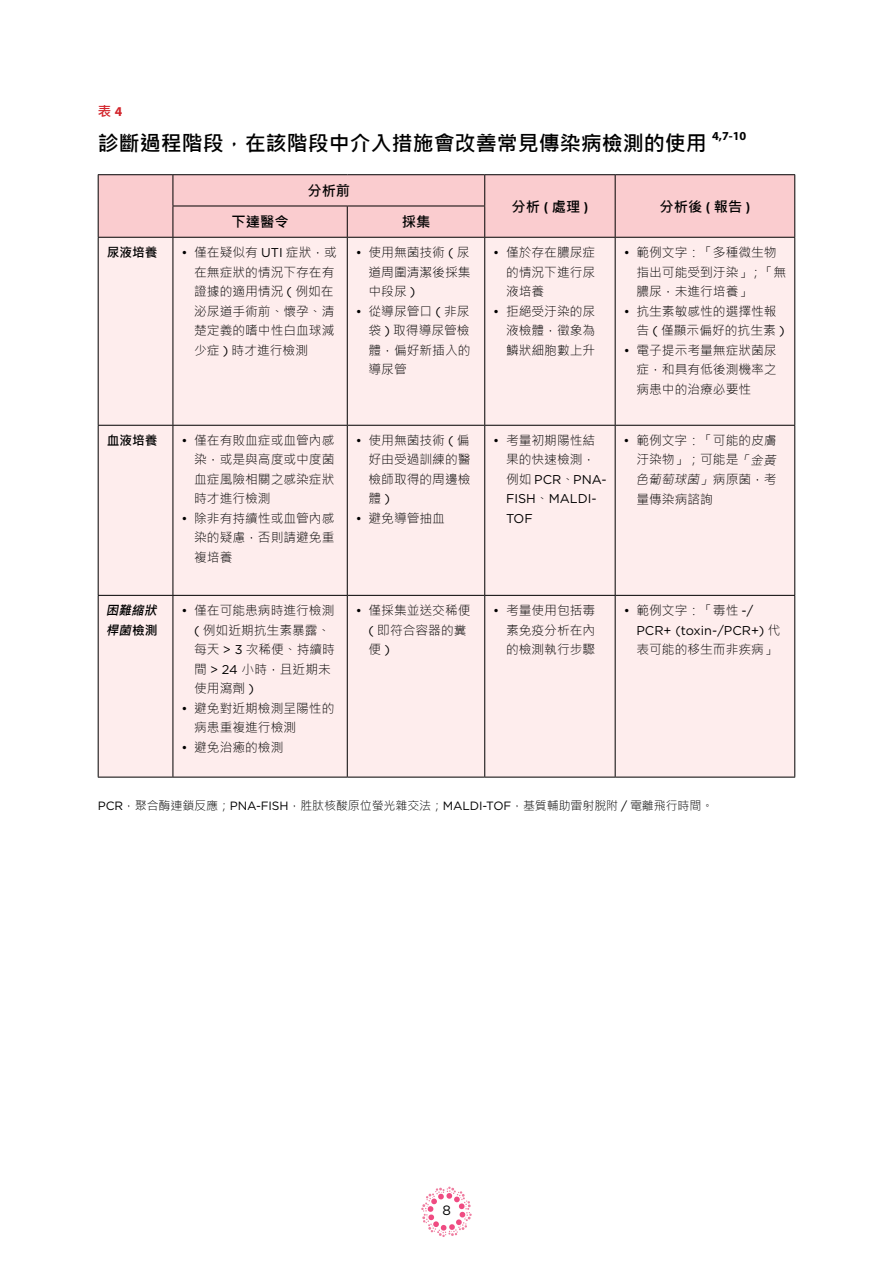
<style>
.page{position:relative;width:893px;height:1263px;background:#fff}
.page>*{position:absolute;margin:0;border:0;box-sizing:border-box;transform-origin:0 0}
.t1{font:700 21px "Microsoft Jheng Hei";color:#000}
.t2{font:700 14.25px "Microsoft Jheng Hei";color:#000}
.t3{font:700 13.5px "Microsoft Jheng Hei";color:#d2232a}
.t4{font:13.5px "Gotham";color:#000}
.t5{font:300 12.75px/19.5px "Microsoft Jheng Hei";color:#000;text-align:justify}
.t6{font:12.75px/19.5px "Gotham";color:#000}
.t7{font:700 12.75px "Microsoft Jheng Hei";color:#000}
.t8{font:italic 700 12.75px/19.5px "Microsoft Jheng Hei";color:#000}
.t9{font:700 12.3px "Myriad Pro";color:#000}
.t10{font:300 12px "Microsoft Jheng Hei";letter-spacing:-.01em;color:#000}
.s1{font-family:"Myriad Pro"}
.s2{font-family:"Gotham";font-weight:400}
.s3{font-style:normal}
.s4{font-family:"Microsoft Jheng Hei";font-weight:300}
.s5{font-style:italic}
</style>
<div class="page">
<svg style="left:421px;top:1186px;width:51px;height:51px"></svg>
<div style="left:99px;top:175px;width:695px;height:62px;background:#facccf"></div>
<div style="left:99px;top:238px;width:695px;height:539px;background:#feeded"></div>
<hr style="left:98px;top:238px;width:1px;height:187px;background:#000">
<hr style="left:98px;top:426px;width:1px;height:169px;background:#000">
<hr style="left:98px;top:596px;width:1px;height:181px;background:#000">
<hr style="left:173px;top:238px;width:1px;height:187px;background:#000">
<hr style="left:347px;top:238px;width:1px;height:187px;background:#000">
<hr style="left:485px;top:237px;width:130px;height:1px;background:#000">
<hr style="left:484px;top:238px;width:1px;height:187px;background:#000">
<hr style="left:615px;top:237px;width:180px;height:1px;background:#000">
<hr style="left:615px;top:238px;width:1px;height:187px;background:#000">
<hr style="left:794px;top:238px;width:1px;height:187px;background:#000">
<hr style="left:173px;top:426px;width:1px;height:169px;background:#000">
<hr style="left:347px;top:426px;width:1px;height:169px;background:#000">
<hr style="left:484px;top:426px;width:1px;height:169px;background:#000">
<hr style="left:615px;top:426px;width:1px;height:169px;background:#000">
<hr style="left:794px;top:426px;width:1px;height:169px;background:#000">
<hr style="left:173px;top:596px;width:1px;height:181px;background:#000">
<hr style="left:347px;top:596px;width:1px;height:181px;background:#000">
<hr style="left:98px;top:425px;width:75px;height:1px;background:#000">
<hr style="left:98px;top:595px;width:75px;height:1px;background:#000">
<hr style="left:98px;top:777px;width:75px;height:1px;background:#000">
<hr style="left:173px;top:425px;width:174px;height:1px;background:#000">
<hr style="left:347px;top:425px;width:138px;height:1px;background:#000">
<hr style="left:485px;top:425px;width:130px;height:1px;background:#000">
<hr style="left:615px;top:425px;width:180px;height:1px;background:#000">
<hr style="left:173px;top:595px;width:174px;height:1px;background:#000">
<hr style="left:347px;top:595px;width:138px;height:1px;background:#000">
<hr style="left:173px;top:777px;width:174px;height:1px;background:#000">
<hr style="left:347px;top:777px;width:138px;height:1px;background:#000">
<hr style="left:98px;top:174px;width:75px;height:1px;background:#000">
<hr style="left:98px;top:175px;width:1px;height:31px;background:#000">
<hr style="left:98px;top:206px;width:1px;height:31px;background:#000">
<hr style="left:173px;top:174px;width:174px;height:1px;background:#000">
<hr style="left:173px;top:175px;width:1px;height:31px;background:#000">
<hr style="left:347px;top:174px;width:138px;height:1px;background:#000">
<hr style="left:485px;top:174px;width:130px;height:1px;background:#000">
<hr style="left:484px;top:175px;width:1px;height:31px;background:#000">
<hr style="left:615px;top:174px;width:180px;height:1px;background:#000">
<hr style="left:615px;top:175px;width:1px;height:31px;background:#000">
<hr style="left:794px;top:175px;width:1px;height:31px;background:#000">
<hr style="left:615px;top:206px;width:1px;height:31px;background:#000">
<hr style="left:794px;top:206px;width:1px;height:31px;background:#000">
<hr style="left:98px;top:237px;width:75px;height:1px;background:#000">
<hr style="left:173px;top:206px;width:174px;height:1px;background:#000">
<hr style="left:173px;top:206px;width:1px;height:31px;background:#000">
<hr style="left:173px;top:237px;width:174px;height:1px;background:#000">
<hr style="left:347px;top:206px;width:138px;height:1px;background:#000">
<hr style="left:347px;top:206px;width:1px;height:31px;background:#000">
<hr style="left:484px;top:206px;width:1px;height:31px;background:#000">
<hr style="left:347px;top:237px;width:138px;height:1px;background:#000">
<hr style="left:484px;top:596px;width:1px;height:181px;background:#000">
<hr style="left:485px;top:595px;width:130px;height:1px;background:#000">
<hr style="left:615px;top:595px;width:180px;height:1px;background:#000">
<hr style="left:615px;top:596px;width:1px;height:181px;background:#000">
<hr style="left:794px;top:596px;width:1px;height:181px;background:#000">
<hr style="left:485px;top:777px;width:130px;height:1px;background:#000">
<hr style="left:615px;top:777px;width:180px;height:1px;background:#000">
<p class="t3" style="left:98px;top:102px;width:26px">表<span class="s1">4</span></p>
<h1 class="t1" style="left:98px;top:130px;width:611px">診斷過程階段，在該階段中介入措施會改善常見傳染病檢測的使用</h1>
<p class="t9" style="left:712px;top:128px;width:36px">4,7-10</p>
<p class="t2" style="left:307px;top:182px;width:44px">分析前</p>
<p class="t2" style="left:512px;top:197px;width:78px">分析<span class="s1">(</span>處理<span class="s1">)</span></p>
<p class="t2" style="left:659px;top:197px;width:92px">分析後 <span class="s1">(</span> 報告 <span class="s1">)</span></p>
<p class="t2" style="left:232px;top:213px;width:58px">下達醫令</p>
<p class="t2" style="left:402px;top:213px;width:30px">採集</p>
<p class="t7" style="left:107px;top:244px;width:52px">尿液培養</p>
<p class="t5" style="left:194px;top:243px;width:144px;text-align:left;text-indent:-13px"><span class="s2">•</span> 僅在疑似有 <span class="s2">UTI</span> 症狀，或在無症狀的情況下存在有證據的適用情況 <span class="s2">(</span> 例如在泌尿道手術前、懷孕、清楚定義的嗜中性白血球減少症 <span class="s2">)</span> 時才進行檢測</p>
<p class="t5" style="left:368px;top:243px;width:103px;text-indent:-13px"><span class="s2">•</span> 使用無菌技術 <span class="s2">(</span> 尿道周圍清潔後採集中段尿 <span class="s2">)</span></p>
<p class="t5" style="left:636px;top:243px;width:151px;text-align:left;text-indent:-13px"><span class="s2">•</span> 範例文字：「多種微生物指出可能受到汙染」；「無膿尿，未進行培養」</p>
<p class="t5" style="left:636px;top:301px;width:150px;text-indent:-13px"><span class="s2">•</span> 抗生素敏感性的選擇性報告 <span class="s2">(</span> 僅顯示偏好的抗生素 <span class="s2">)</span></p>
<p class="t5" style="left:636px;top:340px;width:142px;text-indent:-13px"><span class="s2">•</span> 電子提示考量無症狀菌尿症，和具有低後測機率之病患中的治療必要性</p>
<p class="t5" style="left:506px;top:243px;width:91px;text-indent:-13px"><span class="s2">•</span> 僅於存在膿尿症的情況下進行尿液培養</p>
<p class="t5" style="left:506px;top:301px;width:91px;text-indent:-13px"><span class="s2">•</span> 拒絕受汙染的尿液檢體，徵象為鱗狀細胞數上升</p>
<p class="t5" style="left:368px;top:301px;width:103px;text-indent:-13px"><span class="s2">•</span> 從導尿管口 <span class="s2">(</span> 非尿袋 <span class="s2">)</span> 取得導尿管檢體，偏好新插入的導尿管</p>
<p class="t7" style="left:107px;top:432px;width:52px">血液培養</p>
<p class="t5" style="left:194px;top:430px;width:142px;text-indent:-13px"><span class="s2">•</span> 僅在有敗血症或血管內感染，或是與高度或中度菌血症風險相關之感染症狀時才進行檢測</p>
<p class="t5" style="left:194px;top:508px;width:142px;text-indent:-13px"><span class="s2">•</span> 除非有持續性或血管內感染的疑慮，否則請避免重複培養</p>
<p class="t8" style="left:106px;top:601px;width:55px">困難縮狀桿菌<span class="s3">檢測</span></p>
<p class="t5" style="left:194px;top:601px;width:142px;text-align:left;text-indent:-13px"><span class="s2">•</span> 僅在可能患病時進行檢測<span class="s2">(</span> 例如近期抗生素暴露、每天 <span class="s2">&gt; 3</span> 次稀便、持續時間 <span class="s2">&gt; 24</span> 小時，且近期未使用瀉劑 <span class="s2">)</span></p>
<p class="t5" style="left:194px;top:698px;width:142px;text-indent:-13px"><span class="s2">•</span> 避免對近期檢測呈陽性的病患重複進行檢測</p>
<p class="t5" style="left:181px;top:737px;width:103px"><span class="s2">•</span> 避免治癒的檢測</p>
<p class="t5" style="left:368px;top:430px;width:103px;text-indent:-13px"><span class="s2">•</span> 使用無菌技術 <span class="s2">(</span> 偏好由受過訓練的醫檢師取得的周邊檢體<span class="s2">)</span></p>
<p class="t5" style="left:356px;top:508px;width:91px"><span class="s2">•</span> 避免導管抽血</p>
<p class="t5" style="left:493px;top:430px;width:103px;text-align:right"><span class="s2">•</span> 考量初期陽性結果的快速檢測，</p>
<p class="t6" style="left:506px;top:469px;width:102px"><span class="s4">例如</span> PCR<span class="s4">、</span>PNA-<br>FISH<span class="s4">、</span>MALDI-<br>TOF</p>
<p class="t5" style="left:636px;top:430px;width:145px;text-align:left;text-indent:-12px"><span class="s2">•</span> 範例文字：「可能的皮膚汙染物」；可能是<span class="s5">「金黃色葡萄球菌」</span>病原菌，考量傳染病諮詢</p>
<p class="t5" style="left:368px;top:601px;width:103px;text-align:left;text-indent:-13px"><span class="s2">•</span> 僅採集並送交稀便<span class="s2">(</span> 即符合容器的糞便<span class="s2">)</span></p>
<p class="t5" style="left:506px;top:601px;width:91px;text-indent:-13px"><span class="s2">•</span> 考量使用包括毒素免疫分析在內的檢測執行步驟</p>
<p class="t5" style="left:624px;top:601px;width:131px"><span class="s2">•</span> 範例文字：「毒性 <span class="s2">-/</span></p>
<p class="t6" style="left:636px;top:620px;width:146px">PCR+ (toxin-/PCR+) <span class="s4">代</span></p>
<p class="t5" style="left:636px;top:640px;width:142px">表可能的移生而非疾病」</p>
<p class="t10" style="left:98px;top:798px;width:617px"><span class="s2">PCR</span>，聚合酶連鎖反應；<span class="s2">PNA-FISH</span>，胜肽核酸原位螢光雜交法；<span class="s2">MALDI-TOF</span>，基質輔助雷射脫附 <span class="s2">/</span> 電離飛行時間。</p>
<p class="t4" style="left:442px;top:1201px;width:10px">8</p>
</div>
